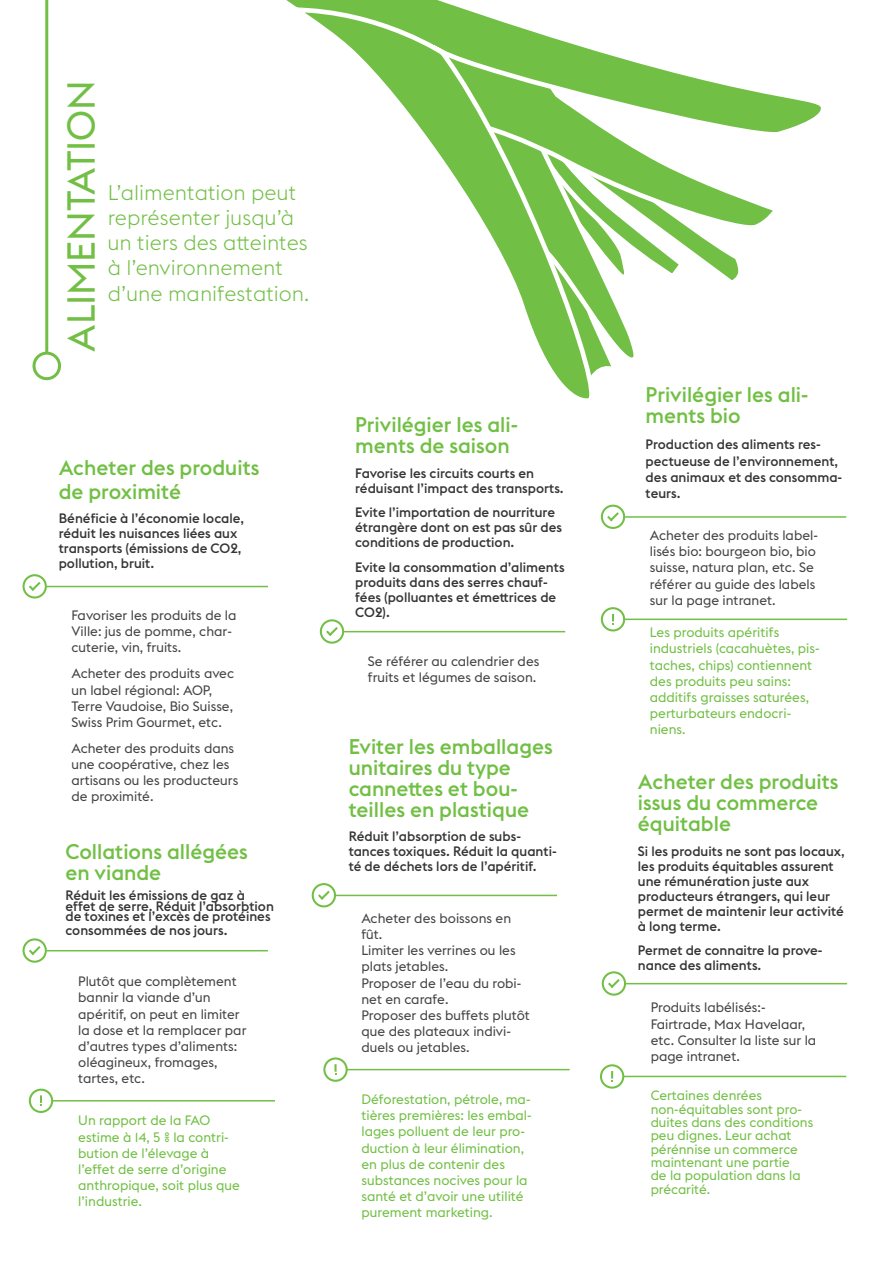
<style>
.page{position:relative;width:893px;height:1263px;background:#fff}
.page>*{position:absolute;margin:0;border:0;box-sizing:border-box;transform-origin:0 0}
.t1{font:38.55px "Euclid Flex";color:#71bf44}
.t2{font:500 21px/21px "Euclid Flex";color:#71bf44}
.t3{font:300 21px/25.2px "Euclid Flex";color:#71bf44}
.Style_de_paragraphe{font:500 13.5px/15px "Euclid Flex";color:#363536}
.Style_de_paragraphe-2{font:13.5px/16.2px "Euclid Flex";color:#424344}
.Style_de_paragraphe-3{font:13.5px/16.2px "Euclid Flex";color:#71bf44}
.Style_de_paragraphe-4{font:13.35px/13.4px "Euclid Flex";color:#71bf44}
</style>
<div class="page">
<svg style="left:286px;top:0;width:535px;height:399px"></svg>
<hr style="left:45px;top:0;width:3px;height:353px;background:#71bf44">
<div style="left:33px;top:352px;width:28px;height:28px;border:3px solid #71bf44;border-radius:50%"></div>
<hr style="left:336px;top:895px;width:221px;height:1px;background:#71bf44">
<div style="left:312px;top:883px;width:24px;height:24px;border:2px solid #71bf44;border-radius:50%"></div>
<svg style="left:316px;top:888px;width:16px;height:14px"></svg>
<hr style="left:344px;top:631px;width:221px;height:1px;background:#71bf44">
<div style="left:320px;top:619px;width:24px;height:25px;border:2px solid #71bf44;border-radius:50%"></div>
<svg style="left:326px;top:627px;width:12px;height:9px"></svg>
<hr style="left:47px;top:586px;width:221px;height:1px;background:#71bf44">
<div style="left:23px;top:574px;width:24px;height:24px;border:2px solid #71bf44;border-radius:50%"></div>
<svg style="left:27px;top:580px;width:16px;height:13px"></svg>
<hr style="left:47px;top:950px;width:221px;height:1px;background:#71bf44">
<div style="left:23px;top:938px;width:24px;height:25px;border:2px solid #71bf44;border-radius:50%"></div>
<svg style="left:29px;top:944px;width:14px;height:13px"></svg>
<svg style="left:608px;top:977px;width:14px;height:13px"></svg>
<hr style="left:626px;top:983px;width:221px;height:1px;background:#71bf44">
<div style="left:602px;top:971px;width:24px;height:25px;border:2px solid #71bf44;border-radius:50%"></div>
<hr style="left:625px;top:516px;width:221px;height:2px;background:#71bf44">
<div style="left:601px;top:505px;width:24px;height:24px;border:2px solid #71bf44;border-radius:50%"></div>
<svg style="left:605px;top:510px;width:16px;height:12px"></svg>
<hr style="left:624px;top:619px;width:223px;height:1px;background:#71bf44">
<div style="left:601px;top:607px;width:24px;height:24px;border:2px solid #71bf44;border-radius:50%"></div>
<svg style="left:612px;top:614px;width:2px;height:11px"></svg>
<hr style="left:623px;top:1076px;width:223px;height:1px;background:#71bf44">
<div style="left:600px;top:1064px;width:24px;height:24px;border:2px solid #71bf44;border-radius:50%"></div>
<svg style="left:611px;top:1071px;width:2px;height:11px"></svg>
<hr style="left:52px;top:1100px;width:223px;height:1px;background:#71bf44">
<div style="left:29px;top:1088px;width:24px;height:25px;border:2px solid #71bf44;border-radius:50%"></div>
<svg style="left:40px;top:1095px;width:2px;height:11px"></svg>
<hr style="left:347px;top:1069px;width:223px;height:1px;background:#71bf44">
<div style="left:323px;top:1057px;width:25px;height:25px;border:2px solid #71bf44;border-radius:50%"></div>
<svg style="left:334px;top:1064px;width:3px;height:11px"></svg>
<p class="t1" style="left:59px;top:352px;width:273px;rotate:-90deg">ALIMENTATION</p>
<p class="t3" style="left:108px;top:180px;width:203px">L’alimentation peut représenter jusqu’à un tiers des atteintes à l’environnement d’une manifestation.</p>
<p class="t2" style="left:59px;top:456px;width:202px;line-height:23.7px">Acheter des produits de proximité</p>
<p class="Style_de_paragraphe" style="left:59px;top:511px;width:187px">Bénéficie à l’économie locale, réduit les nuisances liées aux transports (émissions de CO2, pollution, bruit.</p>
<p class="Style_de_paragraphe-2" style="left:71px;top:607px;width:167px">Favoriser les produits de la<br>Ville: jus de pomme, char&shy;cuterie, vin, fruits.</p>
<p class="Style_de_paragraphe-2" style="left:71px;top:665px;width:164px">Acheter des produits avec un label régional: AOP,<br>Terre Vaudoise, Bio Suisse,<br>Swiss Prim Gourmet, etc.</p>
<p class="Style_de_paragraphe-2" style="left:71px;top:740px;width:168px">Acheter des produits dans une coopérative, chez les artisans ou les producteurs de proximité.</p>
<p class="t2" style="left:66px;top:841px;width:184px">Collations allégées en viande</p>
<p class="Style_de_paragraphe" style="left:66px;top:890px;width:210px;line-height:10.5px">Réduit les émissions de gaz à effet de serre. Réduit l’absorbtion de toxines et l’excès de protéines</p>
<p class="Style_de_paragraphe" style="left:66px;top:922px;width:164px">consommées de nos jours.</p>
<p class="Style_de_paragraphe-2" style="left:78px;top:973px;width:170px">Plutôt que complètement bannir la viande d’un apéritif, on peut en limiter la dose et la remplacer par d’autres types d’aliments: oléagineux, fromages, tartes, etc.</p>
<p class="Style_de_paragraphe-3" style="left:78px;top:1112px;width:163px">Un rapport de la FAO estime à 14, 5 % la contri&shy;bution de l’élevage à l’effet de serre d’origine anthropique, soit plus que l’industrie.</p>
<p class="t2" style="left:355px;top:414px;width:164px">Privilégier les ali&shy;ments de saison</p>
<p class="Style_de_paragraphe" style="left:355px;top:466px;width:210px">Favorise les circuits courts en réduisant l’impact des transports.</p>
<p class="Style_de_paragraphe" style="left:355px;top:505px;width:208px">Evite l’importation de nourriture étrangère dont on est pas sûr des conditions de production.</p>
<p class="Style_de_paragraphe" style="left:355px;top:560px;width:211px">Evite la consommation d’aliments produits dans des serres chauf&shy;fées (polluantes et émettrices de<br>CO2).</p>
<p class="Style_de_paragraphe-2" style="left:368px;top:653px;width:173px">Se référer au calendrier des fruits et légumes de saison.</p>
<p class="t2" style="left:349px;top:736px;width:206px">Eviter les emballages unitaires du type cannettes et bou&shy;teilles en plastique</p>
<p class="Style_de_paragraphe" style="left:349px;top:829px;width:210px">Réduit l’absorption de subs&shy;tances toxiques. Réduit la quanti&shy;té de déchets lors de l’apéritif.</p>
<p class="Style_de_paragraphe-2" style="left:361px;top:910px;width:170px">Acheter des boissons en fût.<br>Limiter les verrines ou les plats jetables.<br>Proposer de l’eau du robi&shy;net en carafe.<br>Proposer des buffets plutôt que des plateaux indivi&shy;duels ou jetables.</p>
<p class="Style_de_paragraphe-3" style="left:361px;top:1091px;width:172px">Déforestation, pétrole, ma&shy;tières premières: les embal&shy;lages polluent de leur pro&shy;duction à leur élimination, en plus de contenir des substances nocives pour la santé et d’avoir une utilité purement marketing.</p>
<p class="t2" style="left:646px;top:385px;width:164px">Privilégier les ali&shy;ments bio</p>
<p class="Style_de_paragraphe" style="left:646px;top:436px;width:198px;line-height:16.2px">Production des aliments res&shy;pectueuse de l’environnement, des animaux et des consomma&shy;teurs.</p>
<p class="Style_de_paragraphe-2" style="left:650px;top:527px;width:170px">Acheter des produits label&shy;lisés bio: bourgeon bio, bio suisse, natura plan, etc. Se référer au guide des labels sur la page intranet.</p>
<p class="Style_de_paragraphe-3" style="left:650px;top:624px;width:171px">Les produits apéritifs industriels (cacahuètes, pis&shy;taches, chips) contiennent des produits peu sains: additifs graisses saturées, perturbateurs endocri&shy;niens.</p>
<p class="t2" style="left:638px;top:771px;width:202px">Acheter des produits issus du commerce équitable</p>
<p class="Style_de_paragraphe" style="left:638px;top:843px;width:208px">Si les produits ne sont pas locaux, les produits équitables assurent une rémunération juste aux producteurs étrangers, qui leur permet de maintenir leur activité à long terme.</p>
<p class="Style_de_paragraphe" style="left:638px;top:943px;width:186px">Permet de connaitre la prove&shy;nance des aliments.</p>
<p class="Style_de_paragraphe-2" style="left:651px;top:1000px;width:167px">Produits labélisés:-<br>Fairtrade, Max Havelaar, etc. Consulter la liste sur la page intranet.</p>
<p class="Style_de_paragraphe-4" style="left:651px;top:1089px;width:164px">Certaines denrées non-équitables sont pro&shy;duites dans des conditions peu dignes. Leur achat pérénnise un commerce maintenant une partie<br>de la population dans la précarité.</p>
</div>
